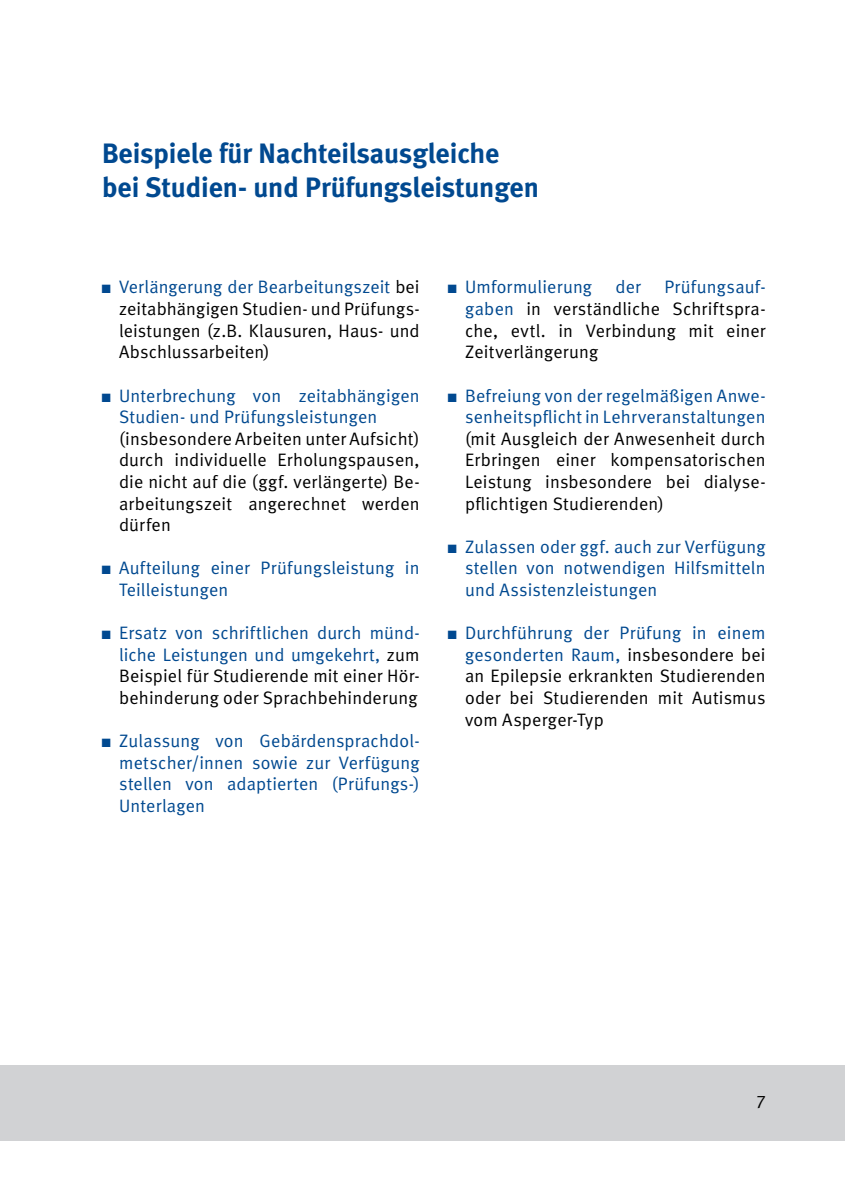
<style>
.page{position:relative;width:845px;height:1202px;background:#fff}
.page>*{position:absolute;margin:0;border:0;box-sizing:border-box;transform-origin:0 0}
.t1{font:700 28px/33.6px "Meta";color:#014990}
.t2{font:18px/21.6px "Meta Normal";letter-spacing:.01em;color:#010100;text-align:justify}
.t3{font:18px/21.6px "Meta Normal";letter-spacing:.01em;color:#014990;text-align:justify}
.s1{font-family:"Arial Narrow";color:#014990}
.s2{color:#014990}
.s3{font-family:"Arial Narrow"}
</style>
<div class="page">
<div style="left:0;top:1066px;width:845px;height:75px;background:#d1d2d4"></div>
<h3 class="t1" style="left:102px;top:137px;width:438px">Beispiele für Nachteilsausgleiche bei Studien- und Prüfungsleistungen</h3>
<p class="t2" style="left:119px;top:276px;width:302px;text-indent:-17px"><span class="s1">■</span> <span class="s2">Verlängerung der Bearbeitungszeit</span> bei zeitabhängigen Studien- und Prüfungs&shy;leistungen (z.B. Klausuren, Haus- und Abschlussarbeiten)</p>
<p class="t2" style="left:119px;top:384px;width:302px;text-align:left;text-indent:-17px"><span class="s1">■</span> <span class="s2">Unterbrechung von zeitabhängigen Studien- und Prüfungsleistungen </span>(insbesondere Arbeiten unter Aufsicht) durch individuelle Erholungspausen, die nicht auf die (ggf. verlängerte) Be&shy;arbeitungszeit angerechnet werden dürfen</p>
<p class="t3" style="left:119px;top:557px;width:302px;text-indent:-17px"><span class="s3">■</span> Aufteilung einer Prüfungsleistung in<br>Teilleistungen</p>
<p class="t2" style="left:119px;top:622px;width:302px;text-indent:-17px"><span class="s1">■</span> <span class="s2">Ersatz von schriftlichen durch münd&shy;liche Leistungen und umgekehrt,</span> zum Beispiel für Studierende mit einer Hör&shy;behinderung oder Sprachbehinderung</p>
<p class="t3" style="left:119px;top:730px;width:302px;text-indent:-17px"><span class="s3">■</span> Zulassung von Gebärdensprachdol&shy;metscher/innen sowie zur Verfügung stellen von adaptierten (Prüfungs-)<br>Unterlagen</p>
<p class="t3" style="left:448px;top:276px;width:146px"><span class="s3">■</span> Umformulierung</p>
<p class="t3" style="left:615px;top:276px;width:27px">der</p>
<p class="t2" style="left:465px;top:276px;width:302px;text-indent:199px"><span class="s2">Prüfungsauf&shy;gaben</span> in verständliche Schriftspra&shy;che, evtl. in Verbindung mit einer Zeitverlängerung</p>
<p class="t2" style="left:465px;top:384px;width:302px;text-indent:-17px"><span class="s1">■</span> <span class="s2">Befreiung von der regelmäßigen Anwe&shy;senheitspflicht in Lehrveranstaltungen </span>(mit Ausgleich der Anwesenheit durch Erbringen einer kompensatorischen Leistung insbesondere bei dialyse&shy;pflichtigen Studierenden)</p>
<p class="t3" style="left:465px;top:535px;width:302px;text-indent:-17px"><span class="s3">■</span> Zulassen oder ggf. auch zur Verfügung stellen von notwendigen Hilfsmitteln und Assistenzleistungen</p>
<p class="t2" style="left:465px;top:622px;width:302px;text-indent:-17px"><span class="s1">■</span> <span class="s2">Durchführung der Prüfung in einem gesonderten Raum,</span> insbesondere bei an Epilepsie erkrankten Studierenden oder bei Studierenden mit Autismus vom Asperger-Typ</p>
<p class="t2" style="left:756px;top:1087px;width:10px">7</p>
</div>
